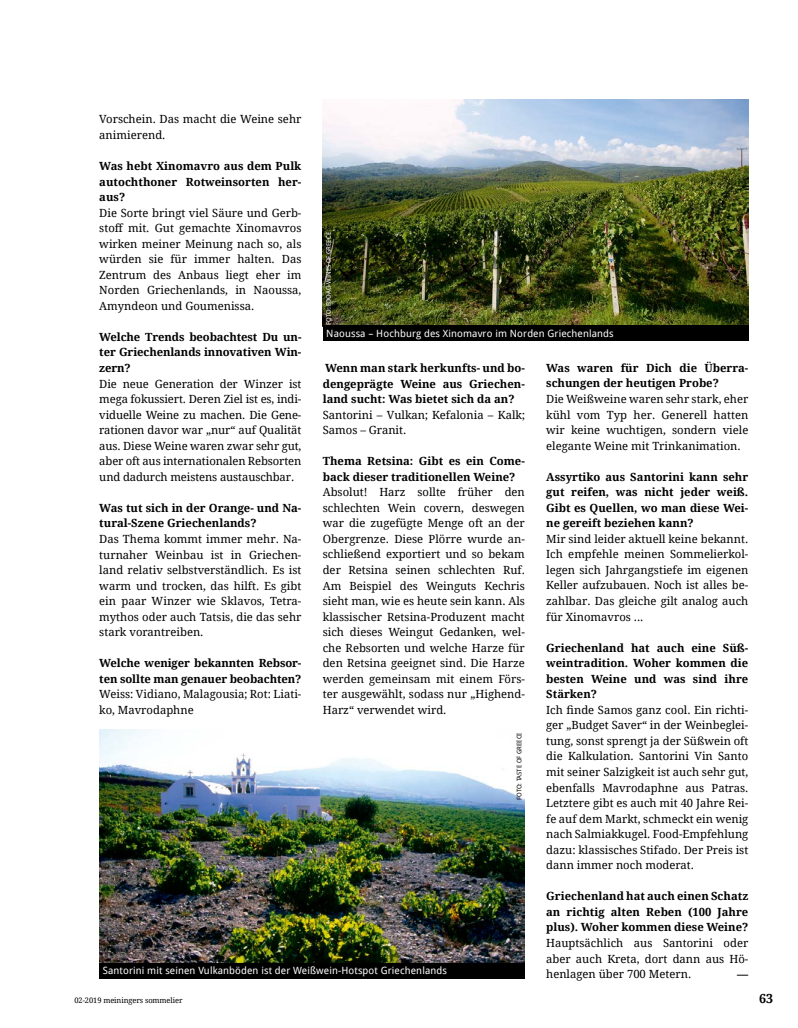
<style>
.page{position:relative;width:798px;height:1028px;background:#fff}
.page>*{position:absolute;margin:0;border:0;box-sizing:border-box;transform-origin:0 0}
.t1{font:700 12.5px "Droid Serif Pro";color:#000}
.t2{font:11.25px/15.5px "Droid Serif Pro";color:#000;text-align:justify}
.t3{font:700 11.25px/15.5px "Droid Serif Pro";color:#000;text-align:justify}
.t4{font:11.25px "Rockwell Std";color:#000}
.t5{font:10px "Droid Sans Pro";letter-spacing:.01em;color:#fff}
.t6{font:7.5px "Droid Serif Pro";letter-spacing:-.01em;color:#000}
.t7{font:6.25px "Droid Sans Pro";color:#fff}
.t8{font:6.25px "Droid Sans Pro";color:#000}
</style>
<div class="page">
<img style="left:322px;top:99px;width:426px;height:226px">
<img style="left:99px;top:729px;width:425px;height:233px">
<div style="left:99px;top:962px;width:425px;height:16px;background:#000"></div>
<div style="left:322px;top:325px;width:426px;height:16px;background:#000"></div>
<p class="t2" style="left:99px;top:111px;width:203px">Vorschein. Das macht die Weine sehr animierend.</p>
<p class="t3" style="left:99px;top:158px;width:203px">Was hebt Xinomavro aus dem Pulk autochthoner Rotweinsorten her&shy;aus?</p>
<p class="t2" style="left:99px;top:204px;width:203px">Die Sorte bringt viel Säure und Gerb&shy;stoff mit. Gut gemachte Xinomavros wirken meiner Meinung nach so, als würden sie für immer halten. Das Zentrum des Anbaus liegt eher im Norden Griechenlands, in Naoussa, Amyndeon und Goumenissa.</p>
<p class="t3" style="left:99px;top:329px;width:203px">Welche Trends beobachtest Du un&shy;ter Griechenlands innovativen Win&shy;zern?</p>
<p class="t2" style="left:99px;top:375px;width:203px">Die neue Generation der Winzer ist mega fokussiert. Deren Ziel ist es, indi&shy;viduelle Weine zu machen. Die Gene&shy;rationen davor war „nur“ auf Qualität aus. Diese Weine waren zwar sehr gut, aber oft aus internationalen Rebsorten und dadurch meistens austauschbar.</p>
<p class="t3" style="left:99px;top:500px;width:203px">Was tut sich in der Orange- und Na&shy;tural-Szene Griechenlands?</p>
<p class="t2" style="left:99px;top:531px;width:203px">Das Thema kommt immer mehr. Na&shy;turnaher Weinbau ist in Griechen&shy;land relativ selbstverständlich. Es ist warm und trocken, das hilft. Es gibt ein paar Winzer wie Sklavos, Tetra&shy;mythos oder auch Tatsis, die das sehr stark vorantreiben.</p>
<p class="t3" style="left:99px;top:655px;width:203px">Welche weniger bekannten Rebsor&shy;ten sollte man genauer beobachten?</p>
<p class="t2" style="left:99px;top:686px;width:203px">Weiss: Vidiano, Malagousia; Rot: Liati&shy;ko, Mavrodaphne</p>
<p class="t7" style="left:324px;top:324px;width:94px;rotate:-90deg">FOTO: EDOAO-WINES OF GREECE</p>
<p class="t5" style="left:326px;top:326px;width:289px">Naoussa – Hochburg des Xinomavro im Norden Griechenlands</p>
<p class="t3" style="left:322px;top:360px;width:203px">Wenn man stark herkunfts- und bo&shy;dengeprägte Weine aus Griechen&shy;land sucht: Was bietet sich da an?</p>
<p class="t2" style="left:322px;top:406px;width:203px">Santorini – Vulkan; Kefalonia – Kalk;<br>Samos – Granit.</p>
<p class="t3" style="left:322px;top:453px;width:203px">Thema Retsina: Gibt es ein Come&shy;back dieser traditionellen Weine?</p>
<p class="t2" style="left:322px;top:484px;width:203px">Absolut! Harz sollte früher den schlechten Wein covern, deswegen war die zugefügte Menge oft an der Obergrenze. Diese Plörre wurde an&shy;schließend exportiert und so bekam der Retsina seinen schlechten Ruf.<br>Am Beispiel des Weinguts Kechris sieht man, wie es heute sein kann. Als klassischer Retsina-Produzent macht sich dieses Weingut Gedanken, wel&shy;che Rebsorten und welche Harze für den Retsina geeignet sind. Die Harze werden gemeinsam mit einem Förs&shy;ter ausgewählt, sodass nur „Highend-Harz“ verwendet wird.</p>
<p class="t8" style="left:514px;top:800px;width:69px;rotate:-90deg">FOTO: TASTE OF GREECE</p>
<p class="t3" style="left:546px;top:360px;width:203px">Was waren für Dich die Überra&shy;schungen der heutigen Probe?</p>
<p class="t2" style="left:546px;top:391px;width:203px">Die Weißweine waren sehr stark, eher kühl vom Typ her. Generell hatten wir keine wuchtigen, sondern viele elegante Weine mit Trinkanimation.</p>
<p class="t3" style="left:546px;top:468px;width:203px">Assyrtiko aus Santorini kann sehr gut reifen, was nicht jeder weiß.<br>Gibt es Quellen, wo man diese Wei&shy;ne gereift beziehen kann?</p>
<p class="t2" style="left:546px;top:531px;width:203px">Mir sind leider aktuell keine bekannt.<br>Ich empfehle meinen Sommelierkol&shy;legen sich Jahrgangstiefe im eigenen Keller aufzubauen. Noch ist alles be&shy;zahlbar. Das gleiche gilt analog auch für Xinomavros ...</p>
<p class="t3" style="left:546px;top:639px;width:203px">Griechenland hat auch eine Süß&shy;weintradition. Woher kommen die besten Weine und was sind ihre Stärken?</p>
<p class="t2" style="left:546px;top:701px;width:203px">Ich finde Samos ganz cool. Ein richti&shy;ger „Budget Saver“ in der Weinbeglei&shy;tung, sonst sprengt ja der Süßwein oft die Kalkulation. Santorini Vin Santo mit seiner Salzigkeit ist auch sehr gut, ebenfalls Mavrodaphne aus Patras.<br>Letztere gibt es auch mit 40 Jahre Rei&shy;fe auf dem Markt, schmeckt ein wenig nach Salmiakkugel. Food-Empfehlung dazu: klassisches Stifado. Der Preis ist dann immer noch moderat.</p>
<p class="t3" style="left:546px;top:888px;width:203px">Griechenland hat auch einen Schatz an richtig alten Reben (100 Jahre plus). Woher kommen diese Weine?</p>
<p class="t2" style="left:546px;top:935px;width:203px">Hauptsächlich aus Santorini oder aber auch Kreta, dort dann aus Hö-</p>
<p class="t5" style="left:103px;top:963px;width:345px">Santorini mit seinen Vulkanböden ist der Weißwein-Hotspot Griechenlands</p>
<p class="t2" style="left:546px;top:966px;width:146px">henlagen über 700 Metern.</p>
<p class="t4" style="left:737px;top:968px;width:13px">—</p>
<p class="t6" style="left:74px;top:995px;width:110px">02-2019 meiningers sommelier</p>
<p class="t1" style="left:759px;top:990px;width:15px">63</p>
</div>
